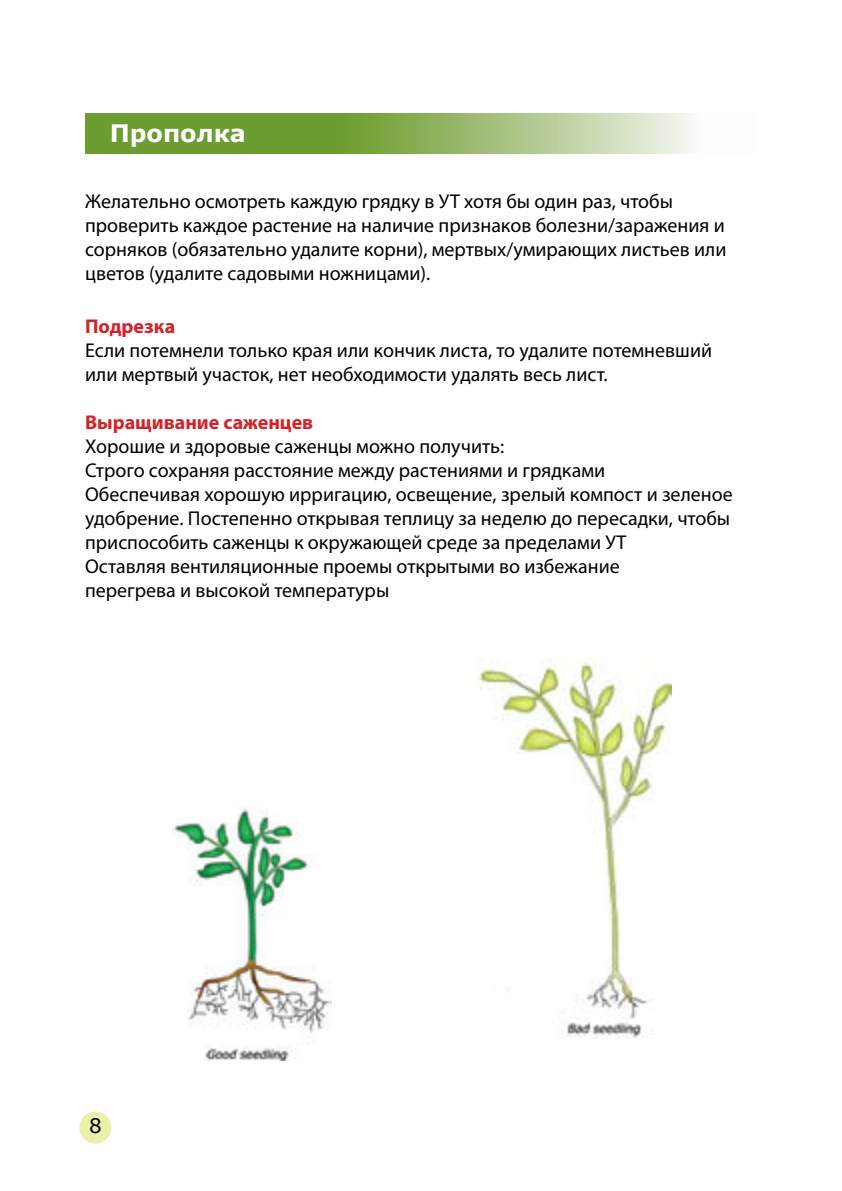
<style>
.page{position:relative;width:842px;height:1191px;background:#fff}
.page>*{position:absolute;margin:0;border:0;box-sizing:border-box;transform-origin:0 0}
.t1{font:700 24px "Verdana";color:#fff}
.t2{font:20px/24px "Myriad Pro";color:#000}
.t3{font:700 20px "Myriad Pro";color:#d2232a}
.t4{font:20px "Verdana";color:#000}
</style>
<div class="page">
<img style="left:172px;top:806px;width:160px;height:254px">
<img style="left:478px;top:658px;width:193px;height:380px">
<div style="left:79px;top:1111px;width:32px;height:32px;background:#ebefaa;border-radius:50%"></div>
<svg style="left:85px;top:113px;width:607px;height:40px;background:#92b565"></svg>
<p class="t1" style="left:110px;top:118px;width:138px">Прополка</p>
<p class="t2" style="left:85px;top:191px;width:643px">Желательно осмотреть каждую грядку в УТ хотя бы один раз, чтобы проверить каждое растение на наличие признаков болезни/заражения и сорняков (обязательно удалите корни), мертвых/умирающих листьев или цветов (удалите садовыми ножницами).</p>
<p class="t3" style="left:85px;top:318px;width:92px">Подрезка</p>
<p class="t2" style="left:85px;top:340px;width:629px">Если потемнели только края или кончик листа, то удалите потемневший или мертвый участок, нет необходимости удалять весь лист.</p>
<p class="t3" style="left:85px;top:414px;width:230px">Выращивание саженцев</p>
<p class="t2" style="left:85px;top:436px;width:649px">Хорошие и здоровые саженцы можно получить:<br>Строго сохраняя расстояние между растениями и грядками<br>Обеспечивая хорошую ирригацию, освещение, зрелый компост и зеленое удобрение. Постепенно открывая теплицу за неделю до пересадки, чтобы приспособить саженцы к окружающей среде за пределами УТ<br>Оставляя вентиляционные проемы открытыми во избежание<br>перегрева и высокой температуры</p>
<p class="t4" style="left:89px;top:1114px;width:14px">8</p>
</div>
